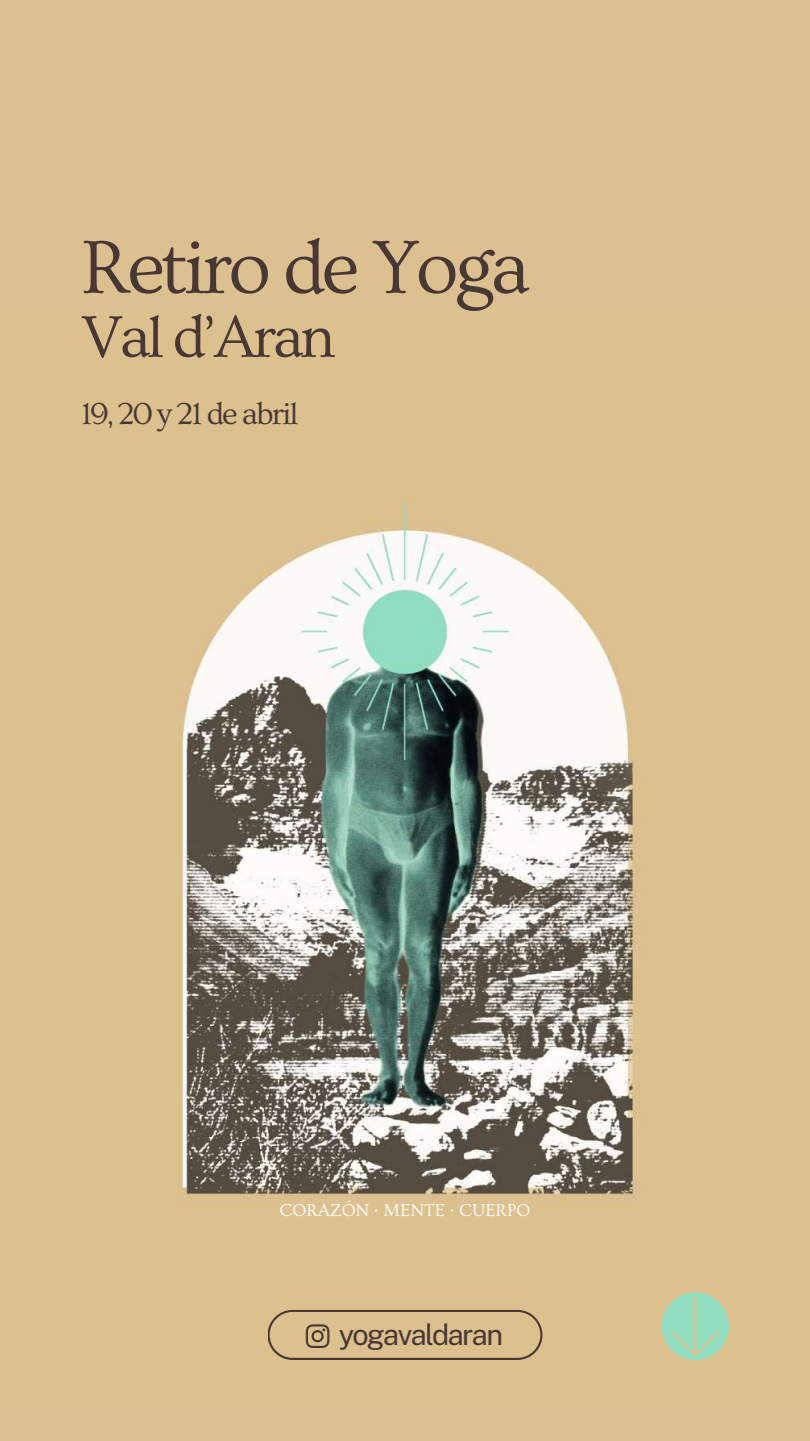
<style>
.page{position:relative;width:810px;height:1441px;background:#fff}
.page>*{position:absolute;margin:0;border:0;box-sizing:border-box;transform-origin:0 0}
.t1{font:78.5px "Ovo";letter-spacing:-.05em;color:#473836}
.t2{font:61.2px "Ovo";letter-spacing:-.06em;color:#473836}
.t3{font:32px "Ovo";letter-spacing:-.06em;color:#473836}
.t4{font:29px "Public Sans";letter-spacing:-.06em;color:#473836}
.t5{font:18px "Ovo";color:#fff}
</style>
<div class="page">
<div style="left:0;top:0;width:810px;height:1440px;background:#ddc090"></div>
<img style="left:180px;top:503px;width:549px;height:857px">
<div style="left:662px;top:1292px;width:67px;height:67px;background:#90ddc0;border-radius:50%"></div>
<svg style="left:671px;top:1295px;width:48px;height:60px"></svg>
<svg style="left:268px;top:1309px;width:274px;height:50px"></svg>
<h1 class="t1" style="left:81px;top:225px;width:450px">Retiro de Yoga</h1>
<h2 class="t2" style="left:81px;top:303px;width:256px">Val d’Aran</h2>
<h3 class="t3" style="left:81px;top:396px;width:219px">19, 20 y 21 de abril</h3>
<p class="t5" style="left:279px;top:1200px;width:252px">CORAZÓN · MENTE · CUERPO</p>
<h3 class="t4" style="left:339px;top:1317px;width:166px">yogavaldaran</h3>
</div>
